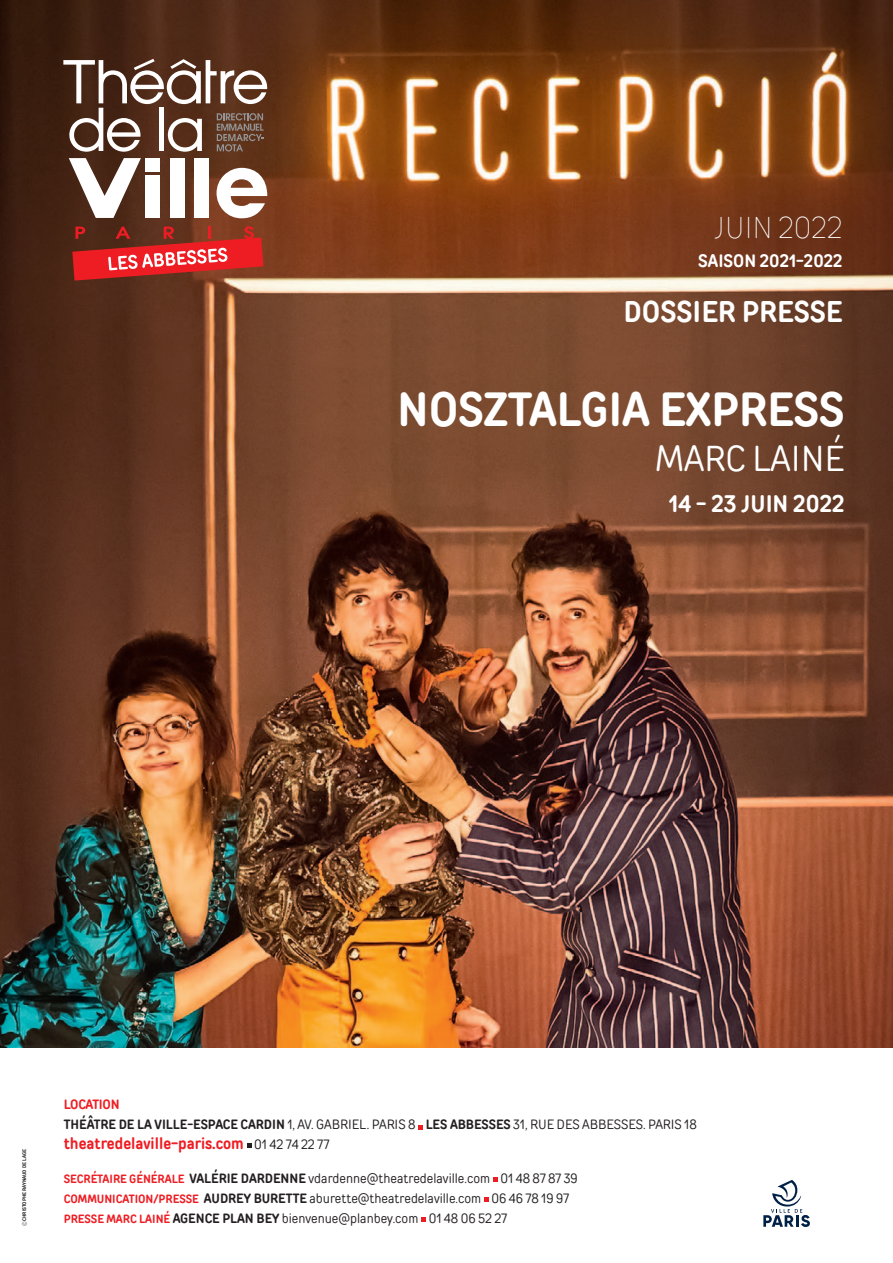
<style>
.page{position:relative;width:893px;height:1263px;background:#fff}
.page>*{position:absolute;margin:0;border:0;box-sizing:border-box;transform-origin:0 0}
.t1{font:700 48px "TT Rounds Condensed";letter-spacing:-.005em;color:#fff}
.t2{font:36px "TT Rounds Condensed";color:#fff}
.t3{font:700 30px "TT Rounds Condensed";color:#fff}
.t4{font:100 30px "TT Rounds Condensed";color:#fff}
.t5{font:700 24px "TT Rounds Condensed";color:#fff}
.t6{font:700 18px "TT Rounds Condensed";color:#fff}
.t7{font:700 16.5px "TT Rounds Condensed";color:#ee1d23}
.t8{font:13.5px "TT Rounds Condensed";color:#231f20}
.t9{font:700 13.5px "TT Rounds Condensed";letter-spacing:-.02em;color:#ee1d23}
.t10{font:700 5.25px "TT Rounds Condensed";color:#231f20}
.s1{font-weight:300}
.s2{font-weight:700}
.s3{font-weight:400;font-size:13.5px;color:#231f20}
.s4{font-weight:700;font-size:12px;color:#ee1d23}
</style>
<div class="page">
<img style="left:0;top:0;width:893px;height:1048px">
<svg style="left:418px;top:1125px;width:5px;height:4px"></svg>
<svg style="left:247px;top:1144px;width:4px;height:4px"></svg>
<svg style="left:493px;top:1177px;width:4px;height:4px"></svg>
<svg style="left:484px;top:1197px;width:4px;height:4px"></svg>
<svg style="left:421px;top:1217px;width:5px;height:5px"></svg>
<svg style="left:763px;top:1180px;width:47px;height:47px"></svg>
<svg style="left:217px;top:168px;width:50px;height:50px"></svg>
<svg style="left:64px;top:59px;width:203px;height:93px"></svg>
<div style="left:170px;top:158px;width:15px;height:60px;background:#fff"></div>
<div style="left:194px;top:158px;width:15px;height:60px;background:#fff"></div>
<div style="left:145px;top:175px;width:15px;height:43px;background:#fff"></div>
<div style="left:145px;top:158px;width:15px;height:14px;background:#fff"></div>
<svg style="left:69px;top:158px;width:72px;height:60px"></svg>
<svg style="left:72px;top:226px;width:191px;height:55px"></svg>
<p class="t4" style="left:714px;top:217px;width:129px">JUIN 2022</p>
<p class="t6" style="left:698px;top:254px;width:146px">SAISON 2021-2022</p>
<p class="t3" style="left:624px;top:301px;width:220px">DOSSIER PRESSE</p>
<p class="t1" style="left:397px;top:391px;width:449px">NOSZTALGIA EXPRESS</p>
<p class="t2" style="left:655px;top:445px;width:191px">MARC LAINÉ</p>
<p class="t5" style="left:669px;top:494px;width:177px">14 - 23 JUIN 2022</p>
<p class="t10" style="left:22px;top:1226px;width:79px;rotate:-90deg"><span class="s1">©</span> CHRISTOPHE RAYNAUD DE LAGE</p>
<p class="t9" style="left:64px;top:1099px;width:57px">LOCATION</p>
<p class="t8" style="left:64px;top:1119px;width:635px"><span class="s2">THÉÂTRE DE LA VILLE-ESPACE CARDIN</span> 1, AV. GABRIEL. PARIS 8 <span class="s2">LES ABBESSES</span> 31, RUE DES ABBESSES. PARIS 18</p>
<p class="t7" style="left:64px;top:1137px;width:267px">theatredelaville-paris.com <span class="s3">01 42 74 22 77</span></p>
<p class="t8" style="left:64px;top:1173px;width:515px"><span class="s4">SECRÉTAIRE GÉNÉRALE</span> <span class="s2">VALÉRIE DARDENNE</span> vdardenne@theatredelaville.com 01 48 87 87 39</p>
<p class="t8" style="left:64px;top:1193px;width:507px"><span class="s4">COMMUNICATION/PRESSE</span> <span class="s2">AUDREY BURETTE</span> aburette@theatredelaville.com 06 46 78 19 97</p>
<p class="t8" style="left:64px;top:1213px;width:445px"><span class="s4">PRESSE MARC LAINÉ</span> <span class="s2">AGENCE PLAN BEY</span> bienvenue@planbey.com 01 48 06 52 27</p>
</div>
